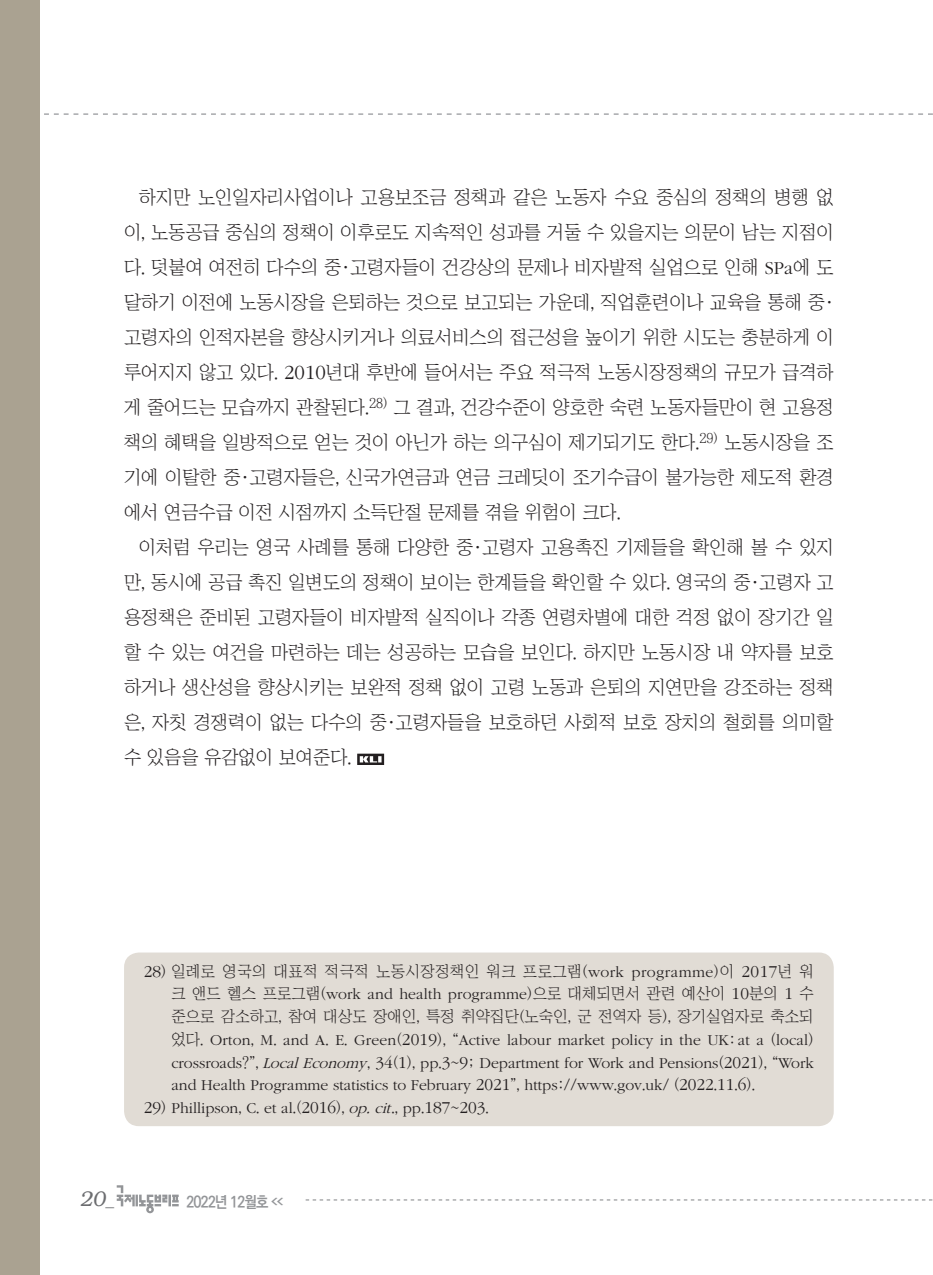
<style>
.page{position:relative;width:933px;height:1275px;background:#fff}
.page>*{position:absolute;margin:0;border:0;box-sizing:border-box;transform-origin:0 0}
.t1{font:italic 300 21px "Bookman";color:#6c6d70}
.본문{font:18.9px/35px "Chosunilbo NM";color:#231f20;text-align:justify}
.각주{font:300 15.75px/22.8px "ITC Garamond Std";color:#231f20;text-align:justify}
.t2{font:700 15.75px "Ko Pub Dotum";letter-spacing:-.055em;color:#939598;scale:.9 1}
.s1{font-family:"ITC Garamond Std";font-weight:300}
.s2{font-family:"ITC Garamond Std";font-weight:300;font-size:20.82px}
.s3{font-size:17.32px}
.s4{font-family:"Chosunilbo NM";font-weight:400}
.s5{font-style:italic}
.s6{font-family:"Chosunilbo NM";font-weight:400;font-style:italic}
.s7{font-family:"Helvetica";font-weight:400;font-style:normal;font-size:17.5px}
.s8{font-size:7.88px}
</style>
<div class="page">
<svg style="left:44px;top:113px;width:889px;height:2px"></svg>
<div style="left:0;top:0;width:40px;height:1275px;background:#aaa291"></div>
<svg style="left:306px;top:1199px;width:626px;height:1px"></svg>
<svg style="left:117px;top:1185px;width:62px;height:28px"></svg>
<div style="left:124px;top:952px;width:709px;height:174px;background:#e1dcd5;border-radius:15px"></div>
<svg style="left:357px;top:754px;width:27px;height:11px"></svg>
<p class="본문" style="left:124px;top:179px;width:711px;text-indent:15px">하지만 노인일자리사업이나 고용보조금 정책과 같은 노동자 수요 중심의 정책의 병행 없 이, 노동공급 중심의 정책이 이후로도 지속적인 성과를 거둘 수 있을지는 의문이 남는 지점이 다. 덧붙여 여전히 다수의 중·고령자들이 건강상의 문제나 비자발적 실업으로 인해 <span class="s1">SPa</span>에 도 달하기 이전에 노동시장을 은퇴하는 것으로 보고되는 가운데, 직업훈련이나 교육을 통해 중· 고령자의 인적자본을 향상시키거나 의료서비스의 접근성을 높이기 위한 시도는 충분하게 이 루어지지 않고 있다. <span class="s2">2010</span>년대 후반에 들어서는 주요 적극적 노동시장정책의 규모가 급격하 게 줄어드는 모습까지 관찰된다.<sup>28)</sup> 그 결과, 건강수준이 양호한 숙련 노동자들만이 현 고용정 책의 혜택을 일방적으로 얻는 것이 아닌가 하는 의구심이 제기되기도 한다.<sup>29)</sup> 노동시장을 조 기에 이탈한 중·고령자들은, 신국가연금과 연금 크레딧이 조기수급이 불가능한 제도적 환경 에서 연금수급 이전 시점까지 소득단절 문제를 겪을 위험이 크다.</p>
<p class="본문" style="left:124px;top:529px;width:711px;text-indent:15px">이처럼 우리는 영국 사례를 통해 다양한 중·고령자 고용촉진 기제들을 확인해 볼 수 있지 만, 동시에 공급 촉진 일변도의 정책이 보이는 한계들을 확인할 수 있다. 영국의 중·고령자 고 용정책은 준비된 고령자들이 비자발적 실직이나 각종 연령차별에 대한 걱정 없이 장기간 일 할 수 있는 여건을 마련하는 데는 성공하는 모습을 보인다. 하지만 노동시장 내 약자를 보호 하거나 생산성을 향상시키는 보완적 정책 없이 고령 노동과 은퇴의 지연만을 강조하는 정책 은, 자칫 경쟁력이 없는 다수의 중·고령자들을 보호하던 사회적 보호 장치의 철회를 의미할 수 있음을 유감없이 보여준다.</p>
<p class="각주" style="left:171px;top:960px;width:644px;text-indent:-27px"><span class="s3">28</span><span class="s4">) 일례로 영국의 대표적 적극적 노동시장정책인 워크 프로그램(</span>work programme<span class="s4">)이</span> <span class="s3">2017</span><span class="s4">년 워 크 앤드 헬스 프로그램(</span>work and health programme<span class="s4">)으로 대체되면서 관련 예산이</span> <span class="s3">10</span><span class="s4">분의</span> <span class="s3">1</span> <span class="s4">수 준으로 감소하고, 참여 대상도 장애인, 특정 취약집단(노숙인, 군 전역자 등), 장기실업자로 축소되 었다.</span> Orton<span class="s4">,</span> M<span class="s4">.</span> and A<span class="s4">.</span> E<span class="s4">.</span> Green<span class="s4">(</span><span class="s3">2019</span><span class="s4">), “</span>Active labour market policy in the UK<span class="s4">:</span> at a <span class="s4">(</span>local<span class="s4">) </span>crossroads<span class="s4">?”,</span> <span class="s5">LocalEconomy</span><span class="s4">,</span> <span class="s3">34</span><span class="s4">(</span><span class="s3">1</span><span class="s4">),</span> pp<span class="s4">.</span><span class="s3">3</span><span class="s4">~</span><span class="s3">9</span><span class="s4">;</span> Department for Work and Pensions<span class="s4">(</span><span class="s3">2021</span><span class="s4">), “</span>Work and Health Programme statistics to February <span class="s3">2021</span><span class="s4">”,</span> https<span class="s4">://</span>www<span class="s4">.</span>gov<span class="s4">.</span>uk<span class="s4">/ (</span><span class="s3">2022</span><span class="s4">.</span><span class="s3">11</span><span class="s4">.</span><span class="s3">6</span><span class="s4">).</span></p>
<p class="각주" style="left:144px;top:1097px;width:346px"><span class="s3">29</span><span class="s4">)</span> Phillipson<span class="s4">,</span> C<span class="s4">.</span> et al<span class="s4">.(</span><span class="s3">2016</span><span class="s4">),</span> <span class="s5">op</span><span class="s6">.</span><span class="s5">cit</span><span class="s4">.,</span> pp<span class="s4">.</span><span class="s3">187</span><span class="s4">~</span><span class="s3">203</span><span class="s4">.</span></p>
<p class="t1" style="left:79px;top:1187px;width:36px">20<span class="s7">_</span></p>
<p class="t2" style="left:186px;top:1194px;width:109px">2022년 12월호 <span class="s8">&lt;&lt;</span></p>
</div>
